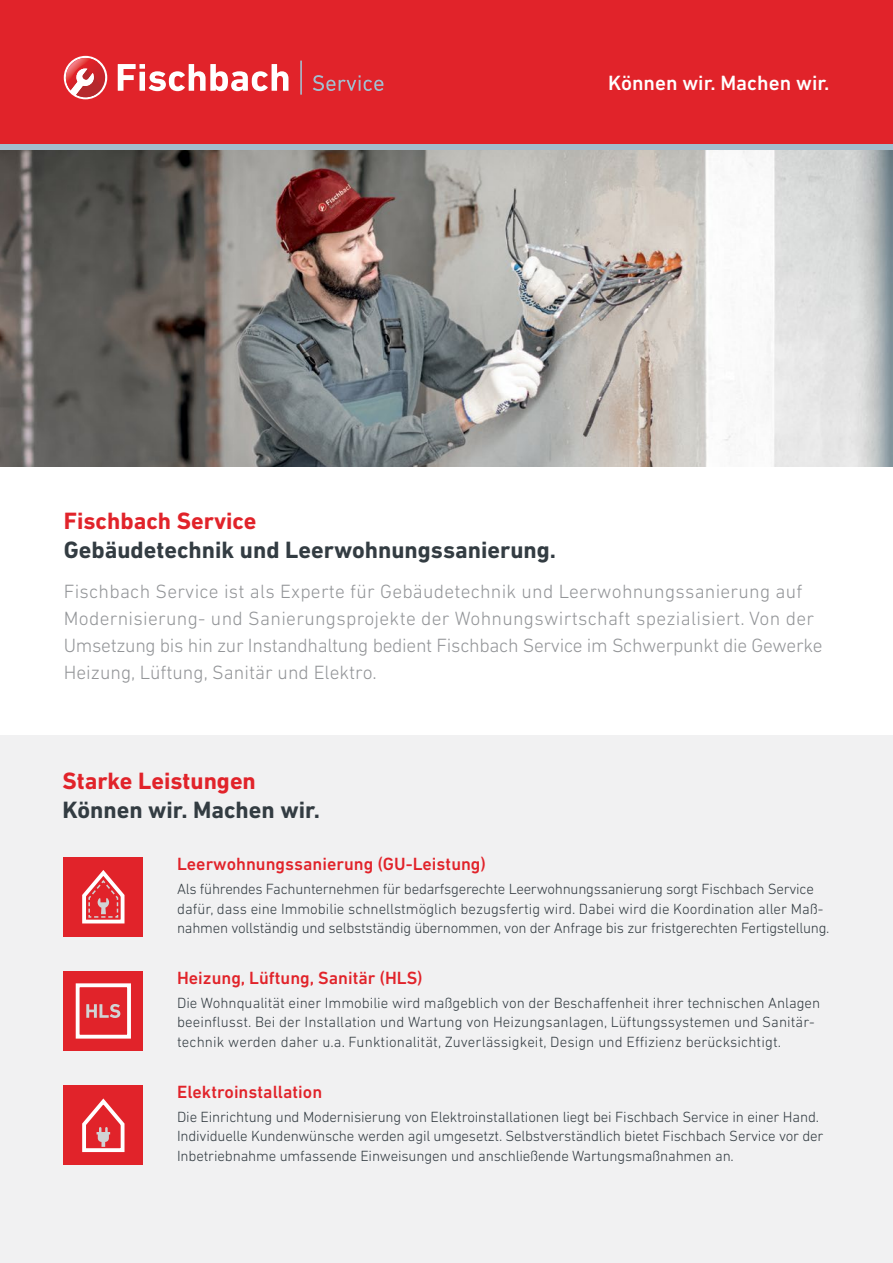
<style>
.page{position:relative;width:893px;height:1263px;background:#fff}
.page>*{position:absolute;margin:0;border:0;box-sizing:border-box;transform-origin:0 0}
.t1{font:700 24px "DIN Next LT Pro";color:#333c42}
.t2{font:700 24px "DIN Next LT Pro";color:#e1232a}
.t3{font:500 21px "DIN Next LT Pro";color:#fff}
.t4{font:300 19.5px/27px "DIN Next LT Pro";letter-spacing:.01em;color:#939598}
.t5{font:500 18px "DIN Next LT Pro";color:#e1232a}
.t6{font:300 15px/19.5px "DIN Next LT Pro";letter-spacing:-.01em;color:#333c42}
</style>
<div class="page">
<div style="left:0;top:0;width:893px;height:149px;background:#e1232a"></div>
<img style="left:0;top:150px;width:893px;height:316px">
<div style="left:0;top:736px;width:893px;height:527px;background:#f1f1f2"></div>
<div style="left:64px;top:56px;width:43px;height:43px;background:#fff;border-radius:50%"></div>
<svg style="left:118px;top:64px;width:170px;height:27px"></svg>
<svg style="left:65px;top:58px;width:41px;height:40px"></svg>
<svg style="left:313px;top:75px;width:70px;height:16px"></svg>
<hr style="left:300px;top:61px;width:2px;height:34px;background:#a3becf">
<div style="left:0;top:145px;width:893px;height:5px;background:#a3becf"></div>
<div style="left:64px;top:857px;width:79px;height:79px;background:#e1232a"></div>
<div style="left:64px;top:1085px;width:79px;height:80px;background:#e1232a"></div>
<svg style="left:82px;top:870px;width:43px;height:54px"></svg>
<div style="left:64px;top:971px;width:79px;height:80px;background:#e1232a"></div>
<div style="left:76px;top:983px;width:55px;height:55px;border:4px solid #fff"></div>
<svg style="left:82px;top:1098px;width:43px;height:55px"></svg>
<svg style="left:86px;top:1004px;width:34px;height:14px"></svg>
<h2 class="t3" style="left:608px;top:71px;width:223px">Können wir. Machen wir.</h2>
<h1 class="t2" style="left:64px;top:507px;width:194px">Fischbach Service</h1>
<h1 class="t1" style="left:64px;top:536px;width:494px">Gebäudetechnik und Leerwohnungssanierung.</h1>
<p class="t4" style="left:64px;top:578px;width:760px">Fischbach Service ist als Experte für Gebäudetechnik und Leerwohnungssanierung auf Modernisierung- und Sanierungsprojekte der Wohnungswirtschaft spezialisiert. Von der Umsetzung bis hin zur Instandhaltung bedient Fischbach Service im Schwerpunkt die Gewerke Heizung, Lüftung, Sanitär und Elektro.</p>
<h1 class="t2" style="left:62px;top:766px;width:195px">Starke Leistungen</h1>
<h1 class="t1" style="left:62px;top:795px;width:259px">Können wir. Machen wir.</h1>
<p class="t5" style="left:177px;top:854px;width:310px">Leerwohnungssanierung (GU-Leistung)</p>
<p class="t6" style="left:177px;top:879px;width:654px">Als führendes Fachunternehmen für bedarfsgerechte Leerwohnungssanierung sorgt Fischbach Service dafür, dass eine Immobilie schnellstmöglich bezugsfertig wird. Dabei wird die Koordination aller Maß&shy;nahmen vollständig und selbstständig übernommen, von der Anfrage bis zur fristgerechten Fertigstellung.</p>
<p class="t5" style="left:177px;top:967px;width:247px">Heizung, Lüftung, Sanitär (HLS)</p>
<p class="t6" style="left:177px;top:993px;width:645px">Die Wohnqualität einer Immobilie wird maßgeblich von der Beschaffenheit ihrer technischen Anlagen beeinflusst. Bei der Installation und Wartung von Heizungsanlagen, Lüftungssystemen und Sanitär&shy;technik werden daher u.a. Funktionalität, Zuverlässigkeit, Design und Effizienz berücksichtigt.</p>
<p class="t5" style="left:177px;top:1081px;width:147px">Elektroinstallation</p>
<p class="t6" style="left:177px;top:1106px;width:648px">Die Einrichtung und Modernisierung von Elektroinstallationen liegt bei Fischbach Service in einer Hand.<br>Individuelle Kundenwünsche werden agil umgesetzt. Selbstverständlich bietet Fischbach Service vor der<br>Inbetriebnahme umfassende Einweisungen und anschließende Wartungsmaßnahmen an.</p>
</div>
